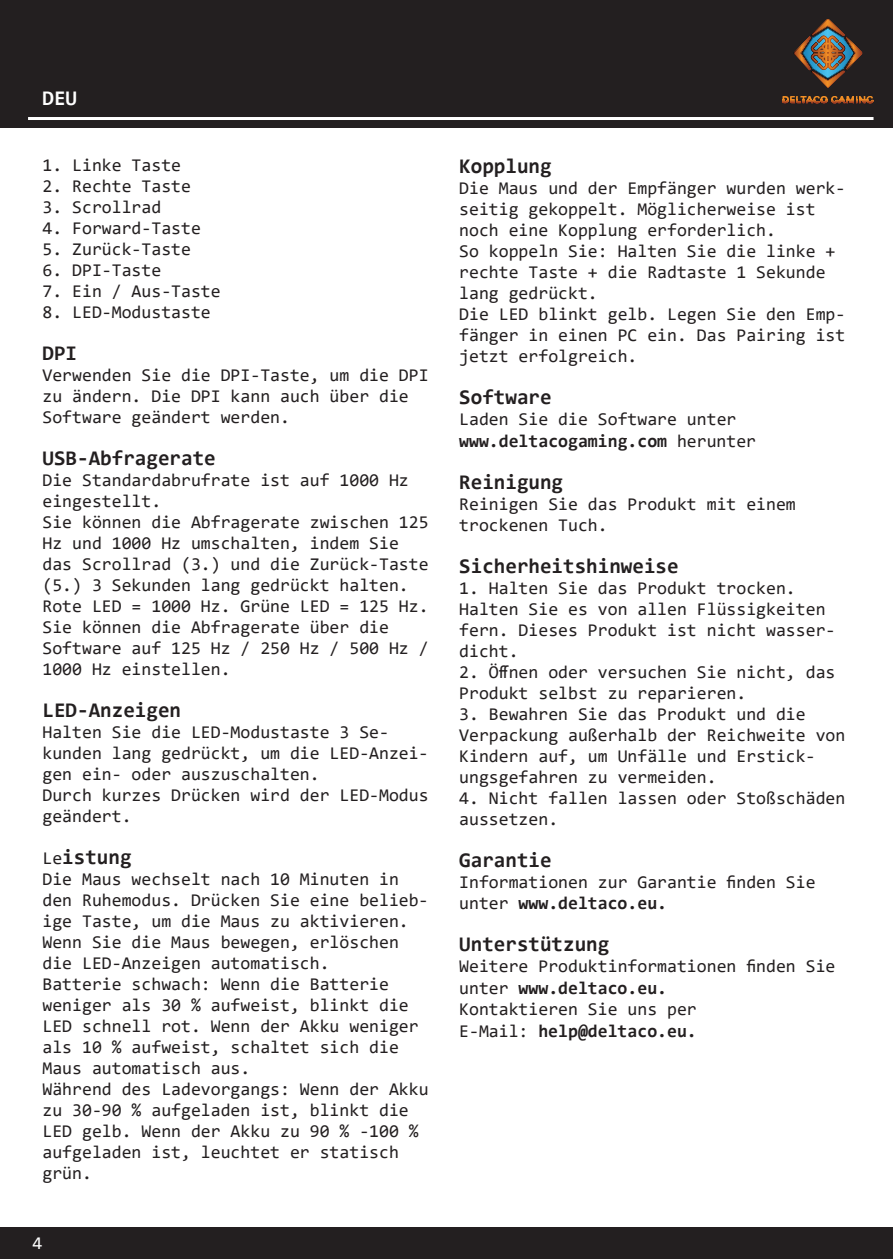
<style>
.page{position:relative;width:893px;height:1259px;background:#fff}
.page>*{position:absolute;margin:0;border:0;box-sizing:border-box;transform-origin:0 0}
.t1{font:700 21px "Consolas";color:#231f20}
.t2{font:700 21px "Consolas";color:#fff}
.t3{font:18px/21px "Consolas";color:#231f20}
.t4{font:18px "Consolas";color:#fff}
.s1{font-weight:400;font-size:18px}
.s2{font-weight:700}
</style>
<div class="page">
<div style="left:0;top:0;width:893px;height:128px;background:#231f20"></div>
<div style="left:0;top:1227px;width:893px;height:32px;background:#231f20"></div>
<svg style="left:782px;top:96px;width:91px;height:8px"></svg>
<svg style="left:794px;top:19px;width:68px;height:69px"></svg>
<hr style="left:28px;top:117px;width:845px;height:3px;background:#fff">
<p class="t2" style="left:43px;top:84px;width:36px">DEU</p>
<p class="t3" style="left:43px;top:154px;width:140px">1. Linke Taste</p>
<p class="t3" style="left:43px;top:175px;width:150px">2. Rechte Taste</p>
<p class="t3" style="left:43px;top:196px;width:120px">3. Scrollrad</p>
<p class="t3" style="left:43px;top:217px;width:160px">4. Forward-Taste</p>
<p class="t3" style="left:43px;top:238px;width:150px">5. Zurück-Taste</p>
<p class="t3" style="left:43px;top:259px;width:120px">6. DPI-Taste</p>
<p class="t3" style="left:43px;top:280px;width:180px">7. Ein / Aus-Taste</p>
<p class="t3" style="left:43px;top:301px;width:170px">8. LED-Modustaste</p>
<p class="t1" style="left:43px;top:339px;width:36px">DPI</p>
<p class="t3" style="left:43px;top:364px;width:388px">Verwenden Sie die DPI-Taste, um die DPI zu ändern. Die DPI kann auch über die<br>Software geändert werden.</p>
<p class="t1" style="left:43px;top:444px;width:175px">USB-Abfragerate</p>
<p class="t3" style="left:43px;top:469px;width:388px">Die Standardabrufrate ist auf 1000 Hz eingestellt.<br>Sie können die Abfragerate zwischen 125<br>Hz und 1000 Hz umschalten, indem Sie das Scrollrad (3.) und die Zurück-Taste (5.) 3 Sekunden lang gedrückt halten.<br>Rote LED = 1000 Hz. Grüne LED = 125 Hz.<br>Sie können die Abfragerate über die Software auf 125 Hz / 250 Hz / 500 Hz / 1000 Hz einstellen.</p>
<p class="t1" style="left:43px;top:696px;width:140px">LED-Anzeigen</p>
<p class="t3" style="left:43px;top:721px;width:388px">Halten Sie die LED-Modustaste 3 Se&shy;kunden lang gedrückt, um die LED-Anzei&shy;gen ein- oder auszuschalten.<br>Durch kurzes Drücken wird der LED-Modus geändert.</p>
<p class="t1" style="left:43px;top:843px;width:91px"><span class="s1">Le</span>istung</p>
<p class="t3" style="left:43px;top:868px;width:388px">Die Maus wechselt nach 10 Minuten in den Ruhemodus. Drücken Sie eine belieb&shy;ige Taste, um die Maus zu aktivieren.<br>Wenn Sie die Maus bewegen, erlöschen die LED-Anzeigen automatisch.<br>Batterie schwach: Wenn die Batterie weniger als 30 % aufweist, blinkt die LED schnell rot. Wenn der Akku weniger als 10 % aufweist, schaltet sich die Maus automatisch aus.<br>Während des Ladevorgangs: Wenn der Akku zu 30-90 % aufgeladen ist, blinkt die LED gelb. Wenn der Akku zu 90 % -100 % aufgeladen ist, leuchtet er statisch grün.</p>
<p class="t4" style="left:32px;top:1230px;width:11px">4</p>
<p class="t1" style="left:459px;top:153px;width:94px">Kopplung</p>
<p class="t3" style="left:459px;top:177px;width:388px">Die Maus und der Empfänger wurden werk&shy;seitig gekoppelt. Möglicherweise ist noch eine Kopplung erforderlich.<br>So koppeln Sie: Halten Sie die linke + rechte Taste + die Radtaste 1 Sekunde lang gedrückt.<br>Die LED blinkt gelb. Legen Sie den Emp&shy;fänger in einen PC ein. Das Pairing ist jetzt erfolgreich.</p>
<p class="t1" style="left:459px;top:384px;width:94px">Software</p>
<p class="t3" style="left:459px;top:408px;width:298px">Laden Sie die Software unter <span class="s2">www.deltacogaming.com</span> herunter</p>
<p class="t1" style="left:459px;top:468px;width:105px">Reinigung</p>
<p class="t3" style="left:459px;top:493px;width:338px">Reinigen Sie das Produkt mit einem trockenen Tuch.</p>
<p class="t1" style="left:459px;top:552px;width:221px">Sicherheitshinweise</p>
<p class="t3" style="left:459px;top:577px;width:378px">1. Halten Sie das Produkt trocken.<br>Halten Sie es von allen Flüssigkeiten fern. Dieses Produkt ist nicht wasser&shy;dicht.</p>
<p class="t3" style="left:459px;top:661px;width:378px">2. Öffnen oder versuchen Sie nicht, das<br>Produkt selbst zu reparieren.</p>
<p class="t3" style="left:459px;top:703px;width:388px">3. Bewahren Sie das Produkt und die Verpackung außerhalb der Reichweite von Kindern auf, um Unfälle und Erstick&shy;ungsgefahren zu vermeiden.</p>
<p class="t3" style="left:459px;top:787px;width:388px">4. Nicht fallen lassen oder Stoßschäden aussetzen.</p>
<p class="t1" style="left:459px;top:846px;width:94px">Garantie</p>
<p class="t3" style="left:459px;top:870px;width:358px">Informationen zur Garantie finden Sie unter <span class="s2">www.deltaco.eu.</span></p>
<p class="t1" style="left:459px;top:931px;width:152px">Unterstützung</p>
<p class="t3" style="left:459px;top:955px;width:378px">Weitere Produktinformationen finden Sie unter <span class="s2">www.deltaco.eu.<br></span>Kontaktieren Sie uns per<br>E-Mail: <span class="s2">help@deltaco.eu.</span></p>
</div>
